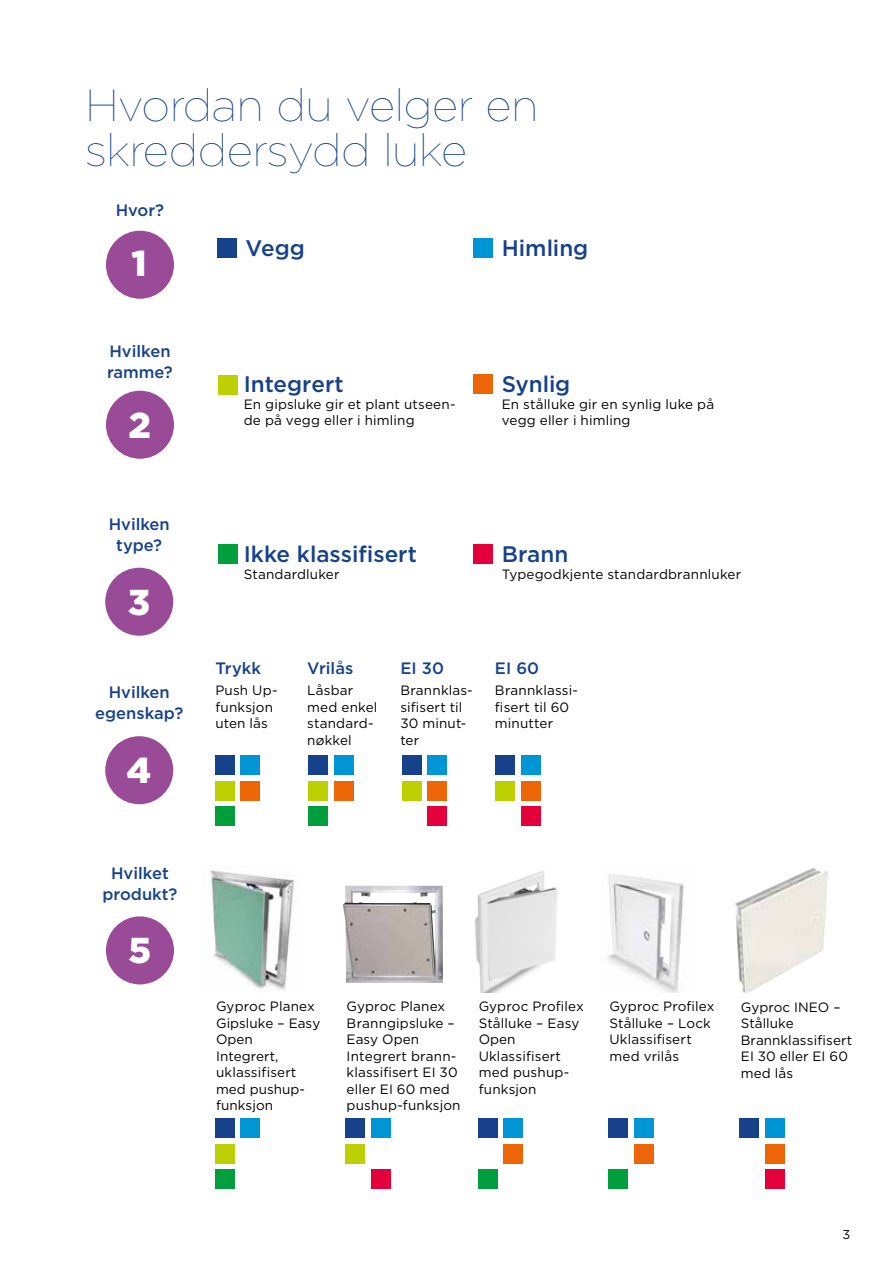
<style>
.page{position:relative;width:893px;height:1263px;background:#fff}
.page>*{position:absolute;margin:0;border:0;box-sizing:border-box;transform-origin:0 0}
.t1{font:100 45px/45px "Gotham";letter-spacing:-.015em;color:#17428b}
.t2{font:900 36px "Gotham";color:#fff}
.t3{font:500 22.5px "Gotham";color:#17428b}
.t4{font:500 16.5px/21px "Gotham";color:#17428b;text-align:center}
.t5{font:13.5px/16.5px "Gotham";letter-spacing:.01em;color:#000}
.t6{font:12.75px "Gotham";color:#000}
</style>
<div class="page">
<div style="left:106px;top:231px;width:68px;height:68px;background:#994b97;border-radius:50%"></div>
<div style="left:106px;top:391px;width:68px;height:68px;background:#994b97;border-radius:50%"></div>
<div style="left:105px;top:568px;width:68px;height:68px;background:#994b97;border-radius:50%"></div>
<div style="left:105px;top:736px;width:68px;height:68px;background:#994b97;border-radius:50%"></div>
<div style="left:106px;top:916px;width:68px;height:68px;background:#994b97;border-radius:50%"></div>
<div style="left:215px;top:755px;width:20px;height:20px;background:#17428b"></div>
<div style="left:241px;top:755px;width:19px;height:20px;background:#0095d4"></div>
<div style="left:215px;top:781px;width:20px;height:19px;background:#bccf00"></div>
<div style="left:241px;top:781px;width:19px;height:19px;background:#ec6608"></div>
<div style="left:215px;top:806px;width:20px;height:20px;background:#009e3d"></div>
<div style="left:308px;top:755px;width:20px;height:20px;background:#17428b"></div>
<div style="left:334px;top:755px;width:20px;height:20px;background:#0095d4"></div>
<div style="left:308px;top:781px;width:20px;height:19px;background:#bccf00"></div>
<div style="left:334px;top:781px;width:20px;height:19px;background:#ec6608"></div>
<div style="left:308px;top:806px;width:20px;height:20px;background:#009e3d"></div>
<div style="left:402px;top:755px;width:20px;height:20px;background:#17428b"></div>
<div style="left:427px;top:755px;width:20px;height:20px;background:#0095d4"></div>
<div style="left:402px;top:781px;width:20px;height:19px;background:#bccf00"></div>
<div style="left:427px;top:781px;width:20px;height:19px;background:#ec6608"></div>
<div style="left:427px;top:806px;width:20px;height:20px;background:#e4003a"></div>
<div style="left:495px;top:755px;width:20px;height:20px;background:#17428b"></div>
<div style="left:521px;top:755px;width:19px;height:20px;background:#0095d4"></div>
<div style="left:495px;top:781px;width:20px;height:19px;background:#bccf00"></div>
<div style="left:521px;top:781px;width:19px;height:19px;background:#ec6608"></div>
<div style="left:521px;top:806px;width:19px;height:20px;background:#e4003a"></div>
<div style="left:215px;top:1118px;width:20px;height:20px;background:#17428b"></div>
<div style="left:241px;top:1118px;width:19px;height:20px;background:#0095d4"></div>
<div style="left:215px;top:1144px;width:20px;height:20px;background:#bccf00"></div>
<div style="left:215px;top:1169px;width:20px;height:20px;background:#009e3d"></div>
<img style="left:210px;top:866px;width:88px;height:124px">
<div style="left:346px;top:1118px;width:19px;height:20px;background:#17428b"></div>
<div style="left:371px;top:1118px;width:20px;height:20px;background:#0095d4"></div>
<div style="left:346px;top:1144px;width:19px;height:20px;background:#bccf00"></div>
<div style="left:371px;top:1169px;width:20px;height:20px;background:#e4003a"></div>
<div style="left:478px;top:1118px;width:19px;height:20px;background:#17428b"></div>
<div style="left:503px;top:1118px;width:20px;height:20px;background:#0095d4"></div>
<div style="left:503px;top:1144px;width:20px;height:20px;background:#ec6608"></div>
<div style="left:478px;top:1169px;width:19px;height:20px;background:#009e3d"></div>
<img style="left:474px;top:870px;width:83px;height:123px">
<div style="left:608px;top:1118px;width:20px;height:20px;background:#17428b"></div>
<div style="left:634px;top:1118px;width:20px;height:20px;background:#0095d4"></div>
<div style="left:634px;top:1144px;width:20px;height:20px;background:#ec6608"></div>
<div style="left:608px;top:1169px;width:20px;height:20px;background:#009e3d"></div>
<img style="left:607px;top:874px;width:77px;height:119px">
<div style="left:739px;top:1118px;width:20px;height:20px;background:#17428b"></div>
<div style="left:765px;top:1118px;width:20px;height:20px;background:#0095d4"></div>
<div style="left:765px;top:1144px;width:20px;height:20px;background:#ec6608"></div>
<div style="left:765px;top:1169px;width:20px;height:20px;background:#e4003a"></div>
<svg style="left:735px;top:868px;width:93px;height:125px;fill:#eeebe3"></svg>
<img style="left:781px;top:868px;width:32px;height:14px">
<div style="left:217px;top:238px;width:20px;height:20px;background:#17428b"></div>
<div style="left:218px;top:375px;width:20px;height:19px;background:#bccf00"></div>
<div style="left:473px;top:374px;width:20px;height:20px;background:#ec6608"></div>
<div style="left:218px;top:544px;width:20px;height:20px;background:#009e3d"></div>
<div style="left:473px;top:238px;width:20px;height:20px;background:#0095d4"></div>
<div style="left:473px;top:544px;width:20px;height:20px;background:#e4003a"></div>
<img style="left:343px;top:886px;width:100px;height:97px">
<h1 class="t1" style="left:85px;top:81px;width:455px">Hvordan du velger en skreddersydd luke</h1>
<p class="t4" style="left:116px;top:200px;width:50px">Hvor?</p>
<h2 class="t2" style="left:131px;top:238px;width:17px">1</h2>
<h3 class="t3" style="left:502px;top:233px;width:88px">Himling</h3>
<h3 class="t3" style="left:246px;top:233px;width:61px">Vegg</h3>
<p class="t4" style="left:107px;top:341px;width:67px;text-align:left">Hvilken ramme?</p>
<h2 class="t2" style="left:128px;top:400px;width:24px">2</h2>
<p class="t4" style="left:109px;top:513px;width:63px">Hvilken type?</p>
<h2 class="t2" style="left:128px;top:577px;width:24px">3</h2>
<p class="t4" style="left:95px;top:682px;width:90px">Hvilken egenskap?</p>
<h2 class="t2" style="left:127px;top:745px;width:26px">4</h2>
<h3 class="t3" style="left:244px;top:369px;width:102px">Integrert</h3>
<p class="t5" style="left:244px;top:395px;width:213px">En gipsluke gir et plant utseen&shy;de på vegg eller i himling</p>
<h3 class="t3" style="left:502px;top:369px;width:70px">Synlig</h3>
<p class="t5" style="left:502px;top:395px;width:214px">En stålluke gir en synlig luke på vegg eller i himling</p>
<h3 class="t3" style="left:244px;top:539px;width:175px">Ikke klassifisert</h3>
<p class="t5" style="left:244px;top:565px;width:97px">Standardluker</p>
<h3 class="t3" style="left:502px;top:539px;width:68px">Brann</h3>
<p class="t5" style="left:502px;top:565px;width:241px">Typegodkjente standardbrannluker</p>
<p class="t4" style="left:215px;top:658px;width:47px">Trykk</p>
<p class="t5" style="left:215px;top:682px;width:64px">Push Up&shy;funksjon uten lås</p>
<p class="t4" style="left:307px;top:658px;width:48px">Vrilås</p>
<p class="t5" style="left:307px;top:682px;width:72px">Låsbar med enkel standard&shy;nøkkel</p>
<p class="t4" style="left:400px;top:658px;width:45px">EI 30</p>
<p class="t5" style="left:400px;top:682px;width:74px">Brannklas&shy;sifisert til<br>30 minut&shy;ter</p>
<p class="t4" style="left:495px;top:658px;width:46px">EI 60</p>
<p class="t5" style="left:495px;top:682px;width:84px">Brannklassi&shy;fisert til 60 minutter</p>
<p class="t4" style="left:103px;top:862px;width:76px">Hvilket produkt?</p>
<h2 class="t2" style="left:128px;top:926px;width:24px">5</h2>
<p class="t5" style="left:216px;top:998px;width:106px">Gyproc Planex<br>Gipsluke – Easy<br>Open<br>Integrert, uklassifisert med pushup&shy;funksjon</p>
<p class="t5" style="left:347px;top:998px;width:115px">Gyproc Planex<br>Branngipsluke –<br>Easy Open<br>Integrert brann&shy;klassifisert EI 30 eller EI 60 med pushup-funksjon</p>
<p class="t5" style="left:479px;top:998px;width:107px">Gyproc Profilex<br>Stålluke – Easy<br>Open<br>Uklassifisert med pushup&shy;funksjon</p>
<p class="t5" style="left:609px;top:998px;width:107px">Gyproc Profilex<br>Stålluke – Lock<br>Uklassifisert med vrilås</p>
<p class="t5" style="left:741px;top:998px;width:113px">Gyproc INEO –<br>Stålluke<br>Brannklassifisert<br>EI 30 eller EI 60 med lås</p>
<p class="t6" style="left:843px;top:1226px;width:9px">3</p>
</div>
